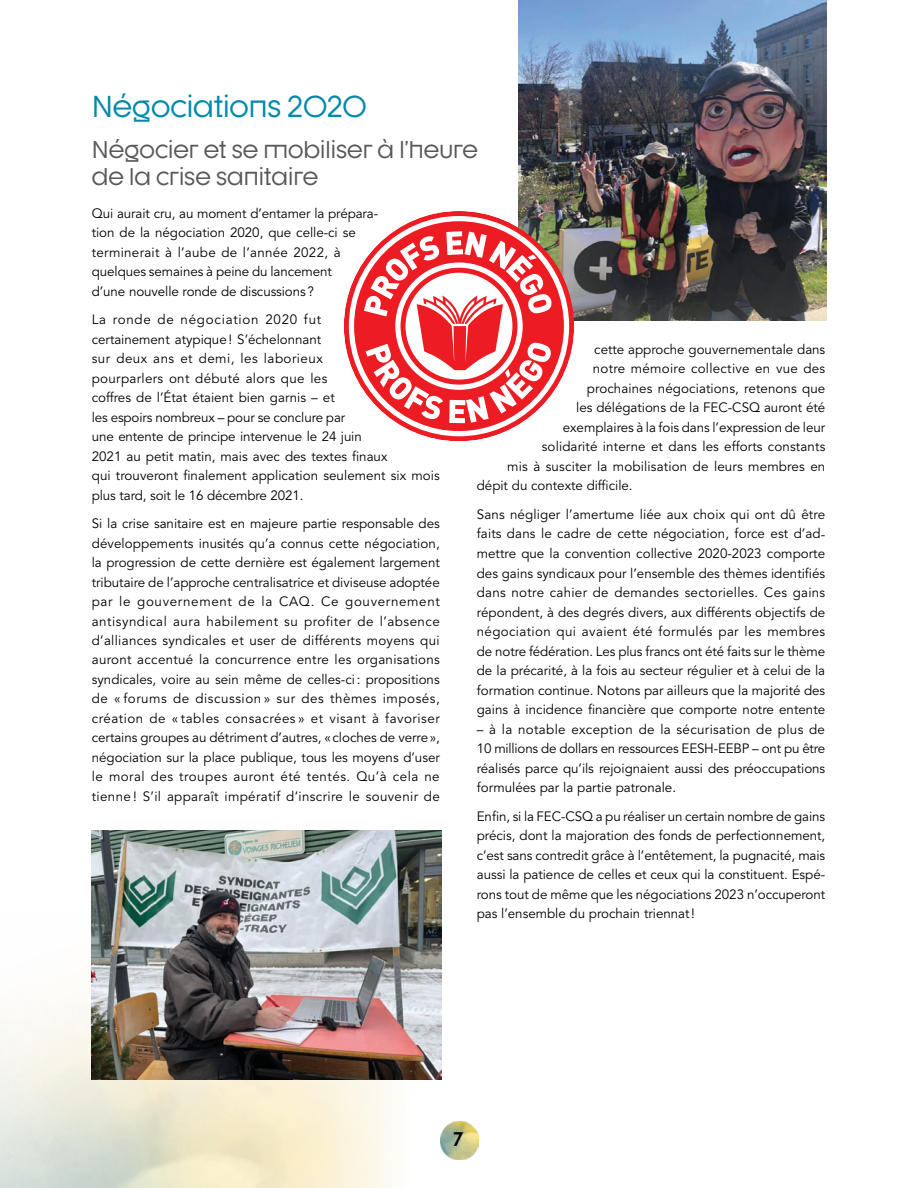
<style>
.page{position:relative;width:918px;height:1188px;background:#fff}
.page>*{position:absolute;margin:0;border:0;box-sizing:border-box;transform-origin:0 0}
.t1{font:30px "Dystopian";letter-spacing:-.005em;color:#008aaa}
.t2{font:24px/27px "Dystopian";color:#58595b}
.t3{font:700 19.5px "Dystopian";color:#000}
.t4{font:13.5px/19.5px "Avenir LT Std";color:#000;text-align:justify}
.t5{font:13.5px "Avenir LT Std";letter-spacing:.02em;color:#000}
</style>
<div class="page">
<img style="left:0;top:911px;width:389px;height:277px">
<img style="left:92px;top:831px;width:349px;height:249px">
<img style="left:519px;top:0;width:307px;height:321px">
<svg style="left:344px;top:211px;width:230px;height:230px"></svg>
<svg style="left:354px;top:221px;width:210px;height:210px"></svg>
<svg style="left:370px;top:264px;width:147px;height:130px"></svg>
<svg style="left:533px;top:300px;width:14px;height:8px"></svg>
<svg style="left:533px;top:348px;width:13px;height:9px"></svg>
<img style="left:440px;top:1121px;width:38px;height:38px">
<h1 class="t1" style="left:92px;top:88px;width:277px">Négociations 2020</h1>
<h2 class="t2" style="left:92px;top:135px;width:388px">Négocier et se mobiliser à l’heure de la crise sanitaire</h2>
<p class="t4" style="left:92px;top:204px;width:288px;text-align:left">Qui aurait cru, au moment d’entamer la prépara&shy;tion de la négociation 2020, que celle-ci se terminerait à l’aube de l’année 2022, à quelques semaines à peine du lancement<br>d’une nouvelle ronde de discussions?</p>
<p class="t4" style="left:92px;top:310px;width:349px;text-align:left">La ronde de négociation 2020 fut<br>certainement atypique! S’échelonnant<br>sur deux ans et demi, les laborieux<br>pourparlers ont débuté alors que les<br>coffres de l’État étaient bien garnis – et<br>les espoirs nombreux – pour se conclure par<br>une entente de principe intervenue le 24 juin<br>2021 au petit matin, mais avec des textes finaux<br>qui trouveront finalement application seulement six mois plus tard, soit le 16 décembre 2021.</p>
<p class="t4" style="left:92px;top:514px;width:350px">Si la crise sanitaire est en majeure partie responsable des développements inusités qu’a connus cette négociation, la progression de cette dernière est également largement tributaire de l’approche centralisatrice et diviseuse adoptée par le gouvernement de la CAQ. Ce gouvernement antisyndical aura habilement su profiter de l’absence d’alliances syndicales et user de différents moyens qui auront accentué la concurrence entre les organisations syndicales, voire au sein même de celles-ci : propositions de « forums de discussion » sur des thèmes imposés, création de « tables consacrées » et visant à favoriser certains groupes au détriment d’autres, «cloches de verre», négociation sur la place publique, tous les moyens d’user le moral des troupes auront été tentés. Qu’à cela ne tienne ! S’il apparaît impératif d’inscrire le souvenir de</p>
<p class="t4" style="left:594px;top:340px;width:233px">cette approche gouvernementale dans</p>
<p class="t5" style="left:593px;top:361px;width:234px">notre mémoire collective en vue des</p>
<p class="t4" style="left:587px;top:379px;width:240px">prochaines négociations, retenons que</p>
<p class="t4" style="left:576px;top:398px;width:250px">les délégations de la FEC-CSQ auront été</p>
<p class="t4" style="left:563px;top:418px;width:264px">exemplaires à la fois dans l’expression de leur</p>
<p class="t4" style="left:542px;top:437px;width:285px">solidarité interne et dans les efforts constants</p>
<p class="t4" style="left:507px;top:457px;width:320px">mis à susciter la mobilisation de leurs membres en</p>
<p class="t4" style="left:477px;top:476px;width:157px">dépit du contexte difficile.</p>
<p class="t4" style="left:477px;top:505px;width:350px">Sans négliger l’amertume liée aux choix qui ont dû être faits dans le cadre de cette négociation, force est d’ad&shy;mettre que la convention collective 2020-2023 comporte des gains syndicaux pour l’ensemble des thèmes identifiés dans notre cahier de demandes sectorielles. Ces gains répondent, à des degrés divers, aux différents objectifs de négociation qui avaient été formulés par les membres de notre fédération. Les plus francs ont été faits sur le thème de la précarité, à la fois au secteur régulier et à celui de la formation continue. Notons par ailleurs que la majorité des gains à incidence financière que comporte notre entente</p>
<p class="t4" style="left:477px;top:720px;width:350px">– à la notable exception de la sécurisation de plus de 10 millions de dollars en ressources EESH-EEBP – ont pu être réalisés parce qu’ils rejoignaient aussi des préoccupations formulées par la partie patronale.</p>
<p class="t4" style="left:477px;top:807px;width:350px">Enfin, si la FEC-CSQ a pu réaliser un certain nombre de gains précis, dont la majoration des fonds de perfectionnement, c’est sans contredit grâce à l’entêtement, la pugnacité, mais aussi la patience de celles et ceux qui la constituent. Espé&shy;rons tout de même que les négociations 2023 n’occuperont pas l’ensemble du prochain triennat!</p>
<h3 class="t3" style="left:453px;top:1127px;width:11px">7</h3>
</div>
